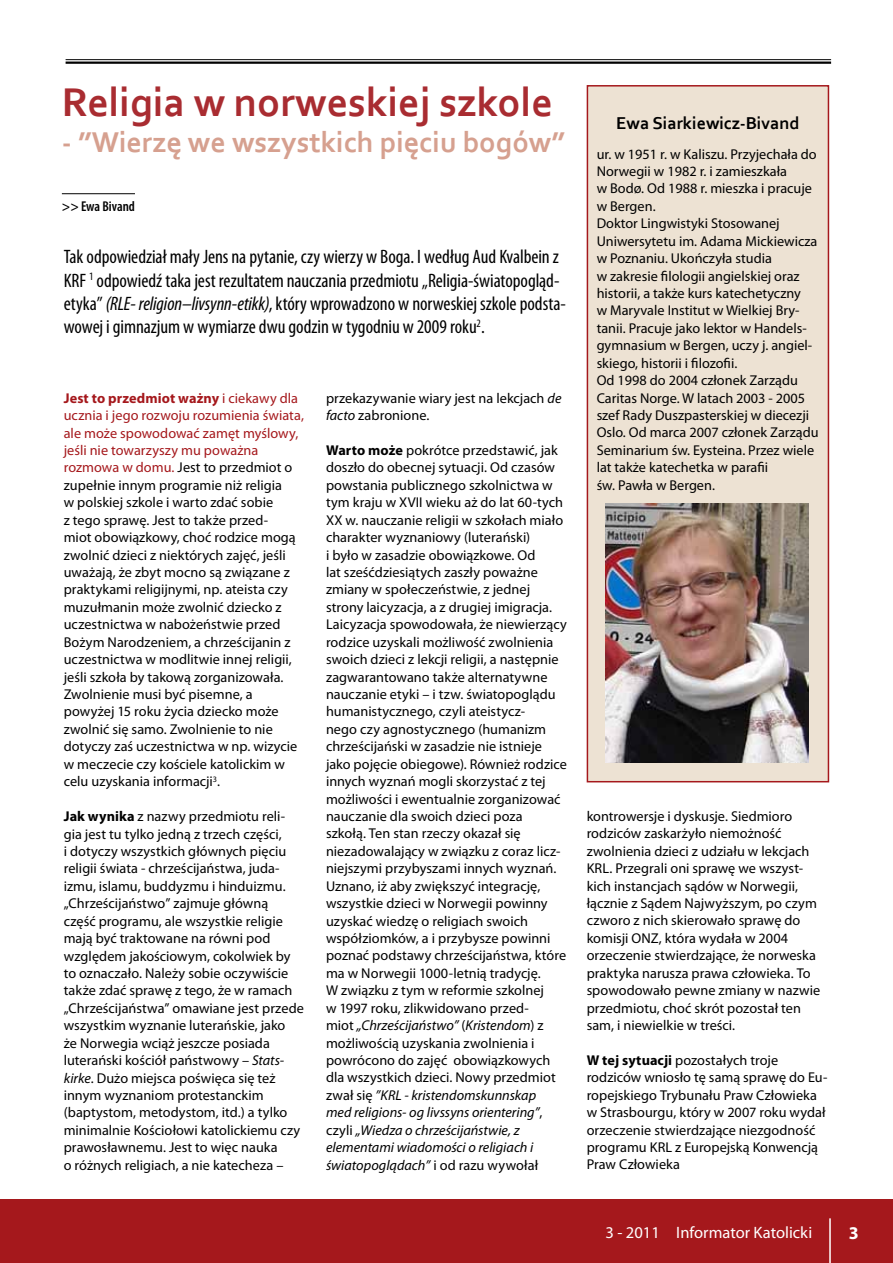
<style>
.page{position:relative;width:893px;height:1263px;background:#fff}
.page>*{position:absolute;margin:0;border:0;box-sizing:border-box;transform-origin:0 0}
.t1{font:700 42px "Corbel";color:#a92c31}
.t2{font:700 30px "Corbel";color:#d6a08f}
.t3{font:condensed 19.5px/23.4px "Myriad Pro";letter-spacing:-.005em;color:#000}
.t4{font:700 18px "Corbel";color:#000}
.t5{font:700 18px "Myriad Pro";color:#fff}
.t6{font:16.5px "Myriad Pro";color:#fff}
.t7{font:14.25px/17.4px "Myriad Pro";color:#000}
.t8{font:600 condensed 14.25px "Myriad Pro";color:#000}
.s1{font-style:italic}
.s2{font-weight:700;color:#a5181c}
.s3{color:#a5181c}
.s4{font-weight:700}
</style>
<div class="page">
<div style="left:0;top:1199px;width:893px;height:64px;background:#a5181c"></div>
<hr style="left:62px;top:193px;width:73px;height:1px;background:#000">
<div style="left:587px;top:86px;width:241px;height:696px;background:#ede2d3"></div>
<div style="left:587px;top:85px;width:242px;height:697px;border:2px solid #a5181c"></div>
<img style="left:606px;top:504px;width:203px;height:259px">
<hr style="left:829px;top:1218px;width:2px;height:45px;background:#fff">
<hr style="left:66px;top:59px;width:765px;height:1px;background:#000">
<hr style="left:66px;top:62px;width:765px;height:2px;background:#000">
<h1 class="t1" style="left:62px;top:76px;width:493px">Religia w norweskiej szkole</h1>
<h2 class="t2" style="left:62px;top:124px;width:505px">- ”Wierzę we wszystkich pięciu bogów”</h2>
<p class="t8" style="left:62px;top:198px;width:75px">&gt;&gt; Ewa Bivand</p>
<p class="t3" style="left:64px;top:245px;width:504px">Tak odpowiedział mały Jens na pytanie, czy wierzy w Boga. I według Aud Kvalbein z KRF <sup>1</sup> odpowiedź taka jest rezultatem nauczania przedmiotu „Religia-światopogląd&shy;etyka” <span class="s1">(RLE- religion–livsynn-etikk)</span>, który wprowadzono w norweskiej szkole podsta&shy;wowej i gimnazjum w wymiarze dwu godzin w tygodniu w 2009 roku<sup>2</sup>.</p>
<p class="t7" style="left:64px;top:389px;width:242px"><span class="s2">Jest to przedmiot ważny</span> <span class="s3">i ciekawy dla ucznia i jego rozwoju rozumienia świata, ale może spowodować zamęt myślowy, jeśli nie towarzyszy mu poważna rozmowa w domu.</span> Jest to przedmiot o zupełnie innym programie niż religia<br>w polskiej szkole i warto zdać sobie<br>z tego sprawę. Jest to także przed-<br>miot obowiązkowy, choć rodzice mogą zwolnić dzieci z niektórych zajęć, jeśli uważają, że zbyt mocno są związane z praktykami religijnymi, np. ateista czy muzułmanin może zwolnić dziecko z uczestnictwa w nabożeństwie przed Bożym Narodzeniem, a chrześcijanin z uczestnictwa w modlitwie innej religii, jeśli szkoła by takową zorganizowała.<br>Zwolnienie musi być pisemne, a powyżej 15 roku życia dziecko może zwolnić się samo. Zwolnienie to nie dotyczy zaś uczestnictwa w np. wizycie w meczecie czy kościele katolickim w celu uzyskania informacji<sup>3</sup>.</p>
<p class="t7" style="left:64px;top:807px;width:242px"><span class="s4">Jak wynika</span> z nazwy przedmiotu reli&shy;gia jest tu tylko jedną z trzech części,<br>i dotyczy wszystkich głównych pięciu religii świata - chrześcijaństwa, juda&shy;izmu, islamu, buddyzmu i hinduizmu. „Chrześcijaństwo” zajmuje główną<br>część programu, ale wszystkie religie mają być traktowane na równi pod względem jakościowym, cokolwiek by to oznaczało. Należy sobie oczywiście także zdać sprawę z tego, że w ramach „Chrześcijaństwa” omawiane jest przede wszystkim wyznanie luterańskie, jako<br>że Norwegia wciąż jeszcze posiada luterański kościół państwowy – <span class="s1">Stats&shy;kirke</span>. Dużo miejsca poświęca się też innym wyznaniom protestanckim (baptystom, metodystom, itd.) a tylko minimalnie Kościołowi katolickiemu czy prawosławnemu. Jest to więc nauka<br>o różnych religiach, a nie katecheza –</p>
<p class="t7" style="left:326px;top:389px;width:237px">przekazywanie wiary jest na lekcjach <span class="s1">de facto</span> zabronione.</p>
<p class="t7" style="left:326px;top:441px;width:242px"><span class="s4">Warto może</span> pokrótce przedstawić, jak doszło do obecnej sytuacji. Od czasów powstania publicznego szkolnictwa w tym kraju w XVII wieku aż do lat 60-tych XX w. nauczanie religii w szkołach miało charakter wyznaniowy (luterański)<br>i było w zasadzie obowiązkowe. Od<br>lat sześćdziesiątych zaszły poważne zmiany w społeczeństwie, z jednej strony laicyzacja, a z drugiej imigracja.<br>Laicyzacja spowodowała, że niewierzący rodzice uzyskali możliwość zwolnienia swoich dzieci z lekcji religii, a następnie zagwarantowano także alternatywne nauczanie etyki – i tzw. światopoglądu humanistycznego, czyli ateistycz-<br>nego czy agnostycznego (humanizm chrześcijański w zasadzie nie istnieje jako pojęcie obiegowe). Również rodzice innych wyznań mogli skorzystać z tej możliwości i ewentualnie zorganizować nauczanie dla swoich dzieci poza<br>szkołą. Ten stan rzeczy okazał się niezadowalający w związku z coraz licz&shy;niejszymi przybyszami innych wyznań.<br>Uznano, iż aby zwiększyć integrację, wszystkie dzieci w Norwegii powinny uzyskać wiedzę o religiach swoich współziomków, a i przybysze powinni poznać podstawy chrześcijaństwa, które ma w Norwegii 1000-letnią tradycję.<br>W związku z tym w reformie szkolnej<br>w 1997 roku, zlikwidowano przed-<br>miot <span class="s1">„Chrześcijaństwo”</span> (<span class="s1">Kristendom</span>) z możliwością uzyskania zwolnienia i powrócono do zajęć obowiązkowych dla wszystkich dzieci. Nowy przedmiot zwał się <span class="s1">”KRL - kristendomskunnskap<br>med religions- og livssyns orientering”</span>, czyli <span class="s1">„Wiedza o chrześcijaństwie, z elementami wiadomości o religiach i światopoglądach”</span> i od razu wywołał</p>
<p class="t4" style="left:616px;top:111px;width:185px">Ewa Siarkiewicz-Bivand</p>
<p class="t7" style="left:597px;top:145px;width:223px">ur. w 1951 r. w Kaliszu. Przyjechała do<br>Norwegii w 1982 r. i zamieszkała<br>w Bodø. Od 1988 r. mieszka i pracuje w Bergen.<br>Doktor Lingwistyki Stosowanej<br>Uniwersytetu im. Adama Mickiewicza w Poznaniu. Ukończyła studia<br>w zakresie filologii angielskiej oraz historii, a także kurs katechetyczny<br>w Maryvale Institut w Wielkiej Bry&shy;tanii. Pracuje jako lektor w Handels&shy;gymnasium w Bergen, uczy j. angiel&shy;skiego, historii i filozofii.<br>Od 1998 do 2004 członek Zarządu<br>Caritas Norge. W latach 2003 - 2005 szef Rady Duszpasterskiej w diecezji<br>Oslo. Od marca 2007 członek Zarządu<br>Seminarium św. Eysteina. Przez wiele lat także katechetka w parafii<br>św. Pawła w Bergen.</p>
<p class="t7" style="left:587px;top:807px;width:235px">kontrowersje i dyskusje. Siedmioro rodziców zaskarżyło niemożność zwolnienia dzieci z udziału w lekcjach KRL. Przegrali oni sprawę we wszyst&shy;kich instancjach sądów w Norwegii, łącznie z Sądem Najwyższym, po czym czworo z nich skierowało sprawę do komisji ONZ, która wydała w 2004 orzeczenie stwierdzające, że norweska praktyka narusza prawa człowieka. To spowodowało pewne zmiany w nazwie przedmiotu, choć skrót pozostał ten sam, i niewielkie w treści.</p>
<p class="t7" style="left:587px;top:1051px;width:242px"><span class="s4">W tej sytuacji</span> pozostałych troje rodziców wniosło tę samą sprawę do Eu&shy;ropejskiego Trybunału Praw Człowieka w Strasbourgu, który w 2007 roku wydał orzeczenie stwierdzające niezgodność programu KRL z Europejską Konwencją Praw Człowieka</p>
<p class="t6" style="left:605px;top:1222px;width:208px">3 - 2011 Informator Katolicki</p>
<p class="t5" style="left:849px;top:1222px;width:11px">3</p>
</div>
